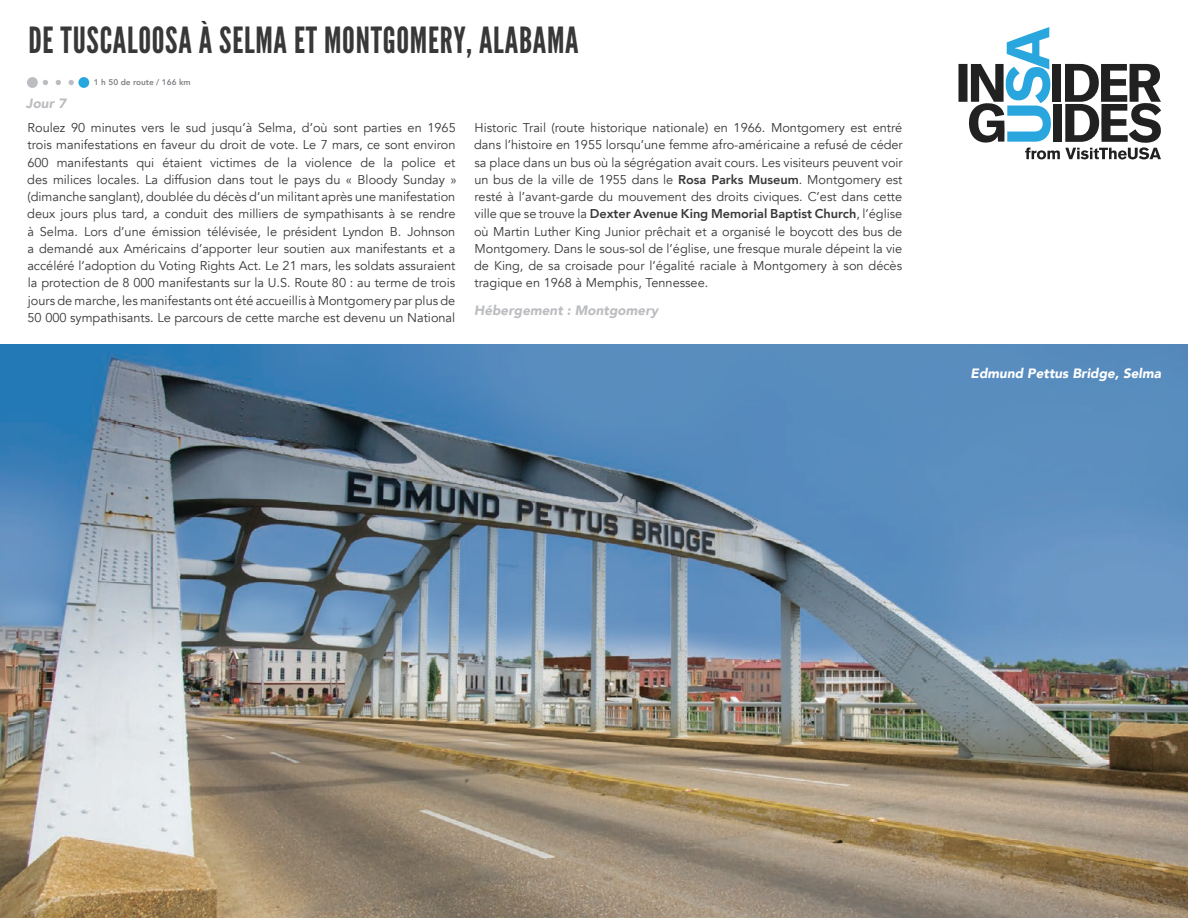
<style>
.page{position:relative;width:1188px;height:918px;background:#fff}
.page>*{position:absolute;margin:0;border:0;box-sizing:border-box;transform-origin:0 0}
.Section_Title_no_lin{font:36px "League Gothic";letter-spacing:.02em;color:#383839}
.Accommodation{font:italic 900 13.5px "Avenir";color:#bcbdc0}
.Photo_Caption{font:italic 900 13.5px "Avenir";color:#fff}
.t1{font:12.75px/17.2px "Avenir";color:#383839;text-align:justify}
.t2{font:800 8.25px "Avenir";color:#808285}
.s1{font-weight:800}
</style>
<div class="page">
<img style="left:0;top:345px;width:1188px;height:573px">
<svg style="left:959px;top:27px;width:202px;height:132px"></svg>
<svg style="left:43px;top:80px;width:31px;height:5px"></svg>
<div style="left:78px;top:77px;width:11px;height:11px;background:#28a7df;border-radius:50%"></div>
<div style="left:27px;top:77px;width:11px;height:11px;background:#bcbdc0;border-radius:50%"></div>
<p class="Section_Title_no_lin" style="left:28px;top:19px;width:552px">DE TUSCALOOSA À SELMA ET MONTGOMERY, ALABAMA</p>
<p class="t2" style="left:94px;top:76px;width:98px">1 h 50 de route / 166 km</p>
<p class="Accommodation" style="left:26px;top:92px;width:42px">Jour 7</p>
<p class="t1" style="left:27px;top:119px;width:431px">Roulez 90 minutes vers le sud jusqu’à Selma, d’où sont parties en 1965 trois manifestations en faveur du droit de vote. Le 7 mars, ce sont environ 600 manifestants qui étaient victimes de la violence de la police et des milices locales. La diffusion dans tout le pays du « Bloody Sunday » (dimanche sanglant), doublée du décès d’un militant après une manifestation deux jours plus tard, a conduit des milliers de sympathisants à se rendre à Selma. Lors d’une émission télévisée, le président Lyndon B. Johnson a demandé aux Américains d’apporter leur soutien aux manifestants et a accéléré l’adoption du Voting Rights Act. Le 21 mars, les soldats assuraient la protection de 8 000 manifestants sur la U.S. Route 80 : au terme de trois jours de marche, les manifestants ont été accueillis à Montgomery par plus de 50 000 sympathisants. Le parcours de cette marche est devenu un National</p>
<p class="t1" style="left:474px;top:119px;width:430px">Historic Trail (route historique nationale) en 1966. Montgomery est entré dans l’histoire en 1955 lorsqu’une femme afro-américaine a refusé de céder sa place dans un bus où la ségrégation avait cours. Les visiteurs peuvent voir un bus de la ville de 1955 dans le <span class="s1">Rosa Parks Museum</span>. Montgomery est resté à l’avant-garde du mouvement des droits civiques. C’est dans cette ville que se trouve la <span class="s1">Dexter Avenue King Memorial Baptist Church</span>, l’église où Martin Luther King Junior prêchait et a organisé le boycott des bus de Montgomery. Dans le sous-sol de l’église, une fresque murale dépeint la vie de King, de sa croisade pour l’égalité raciale à Montgomery à son décès tragique en 1968 à Memphis, Tennessee.</p>
<p class="Accommodation" style="left:474px;top:299px;width:186px">Hébergement : Montgomery</p>
<p class="Photo_Caption" style="left:971px;top:362px;width:192px">Edmund Pettus Bridge, Selma</p>
</div>
